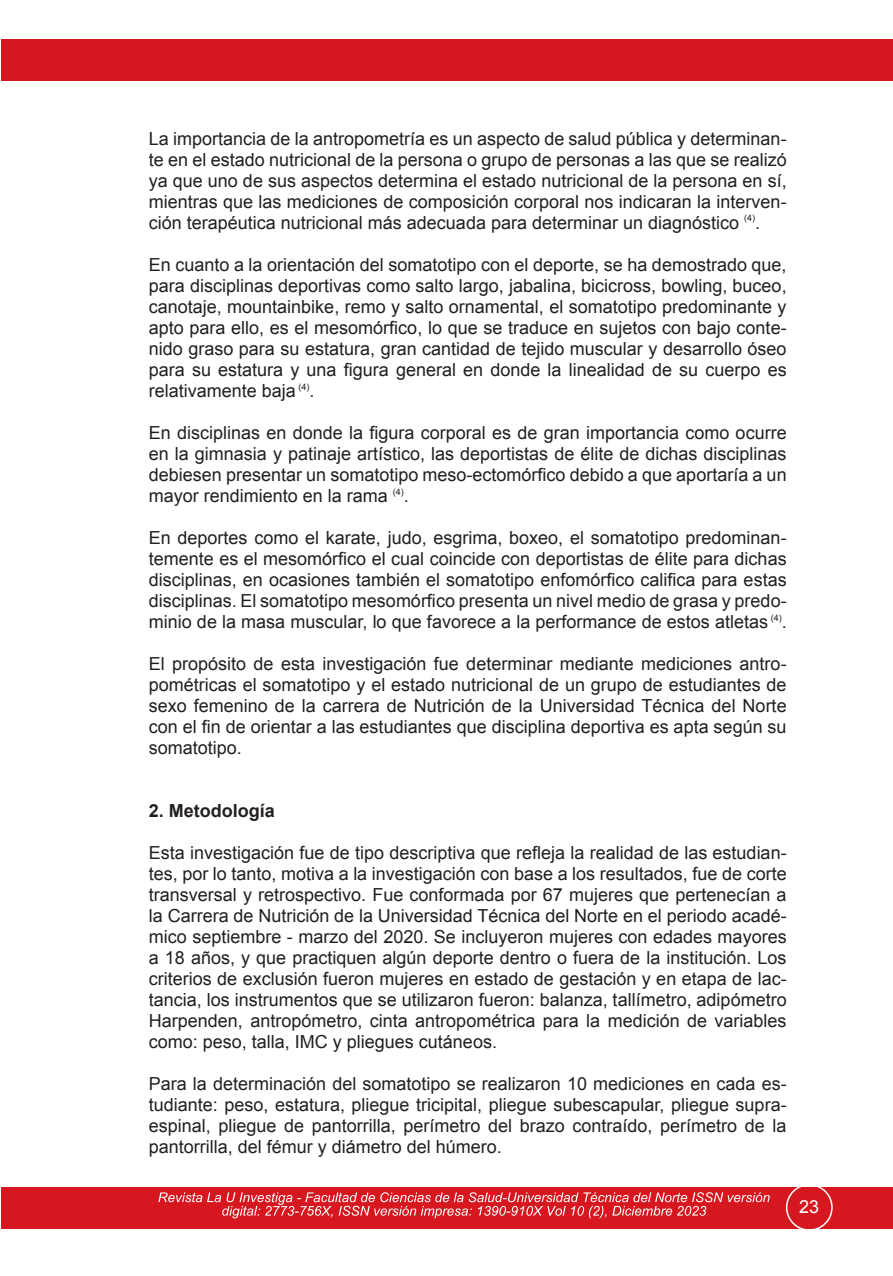
<style>
.page{position:relative;width:893px;height:1276px;background:#fff}
.page>*{position:absolute;margin:0;border:0;box-sizing:border-box;transform-origin:0 0}
.t1{font:18px/21px "Arial";color:#231f20;text-align:justify}
.t2{font:700 18px "Arial";color:#231f20}
.t3{font:18px "Arial";color:#fff}
</style>
<div class="page">
<div style="left:1px;top:40px;width:891px;height:41px;background:#d7171f"></div>
<div style="left:2px;top:1187px;width:891px;height:41px;background:#d7171f"></div>
<svg style="left:158px;top:1192px;width:612px;height:26px"></svg>
<div style="left:786px;top:1184px;width:47px;height:46px;border:2px solid #fff;border-radius:50%"></div>
<p class="t1" style="left:149px;top:128px;width:639px">La importancia de la antropometría es un aspecto de salud pública y determinan&shy;te en el estado nutricional de la persona o grupo de personas a las que se realizó ya que uno de sus aspectos determina el estado nutricional de la persona en sí, mientras que las mediciones de composición corporal nos indicaran la interven&shy;ción terapéutica nutricional más adecuada para determinar un diagnóstico <sup>(4)</sup>.</p>
<p class="t1" style="left:149px;top:254px;width:639px">En cuanto a la orientación del somatotipo con el deporte, se ha demostrado que, para disciplinas deportivas como salto largo, jabalina, bicicross, bowling, buceo, canotaje, mountainbike, remo y salto ornamental, el somatotipo predominante y apto para ello, es el mesomórfico, lo que se traduce en sujetos con bajo conte&shy;nido graso para su estatura, gran cantidad de tejido muscular y desarrollo óseo para su estatura y una figura general en donde la linealidad de su cuerpo es relativamente baja <sup>(4)</sup>.</p>
<p class="t1" style="left:149px;top:422px;width:639px">En disciplinas en donde la figura corporal es de gran importancia como ocurre en la gimnasia y patinaje artístico, las deportistas de élite de dichas disciplinas debiesen presentar un somatotipo meso-ectomórfico debido a que aportaría a un mayor rendimiento en la rama <sup>(4)</sup>.</p>
<p class="t1" style="left:149px;top:527px;width:639px">En deportes como el karate, judo, esgrima, boxeo, el somatotipo predominan&shy;temente es el mesomórfico el cual coincide con deportistas de élite para dichas disciplinas, en ocasiones también el somatotipo enfomórfico califica para estas disciplinas. El somatotipo mesomórfico presenta un nivel medio de grasa y predo&shy;minio de la masa muscular, lo que favorece a la performance de estos atletas <sup>(4)</sup>.</p>
<p class="t1" style="left:149px;top:653px;width:639px">El propósito de esta investigación fue determinar mediante mediciones antro&shy;pométricas el somatotipo y el estado nutricional de un grupo de estudiantes de sexo femenino de la carrera de Nutrición de la Universidad Técnica del Norte con el fin de orientar a las estudiantes que disciplina deportiva es apta según su somatotipo.</p>
<p class="t2" style="left:149px;top:799px;width:128px">2. Metodología</p>
<p class="t1" style="left:149px;top:842px;width:639px">Esta investigación fue de tipo descriptiva que refleja la realidad de las estudian&shy;tes, por lo tanto, motiva a la investigación con base a los resultados, fue de corte transversal y retrospectivo. Fue conformada por 67 mujeres que pertenecían a la Carrera de Nutrición de la Universidad Técnica del Norte en el periodo acadé&shy;mico septiembre - marzo del 2020. Se incluyeron mujeres con edades mayores a 18 años, y que practiquen algún deporte dentro o fuera de la institución. Los criterios de exclusión fueron mujeres en estado de gestación y en etapa de lac&shy;tancia, los instrumentos que se utilizaron fueron: balanza, tallímetro, adipómetro Harpenden, antropómetro, cinta antropométrica para la medición de variables como: peso, talla, IMC y pliegues cutáneos.</p>
<p class="t1" style="left:149px;top:1073px;width:639px">Para la determinación del somatotipo se realizaron 10 mediciones en cada es&shy;tudiante: peso, estatura, pliegue tricipital, pliegue subescapular, pliegue supra&shy;espinal, pliegue de pantorrilla, perímetro del brazo contraído, perímetro de la pantorrilla, del fémur y diámetro del húmero.</p>
<p class="t3" style="left:799px;top:1194px;width:22px">23</p>
</div>
